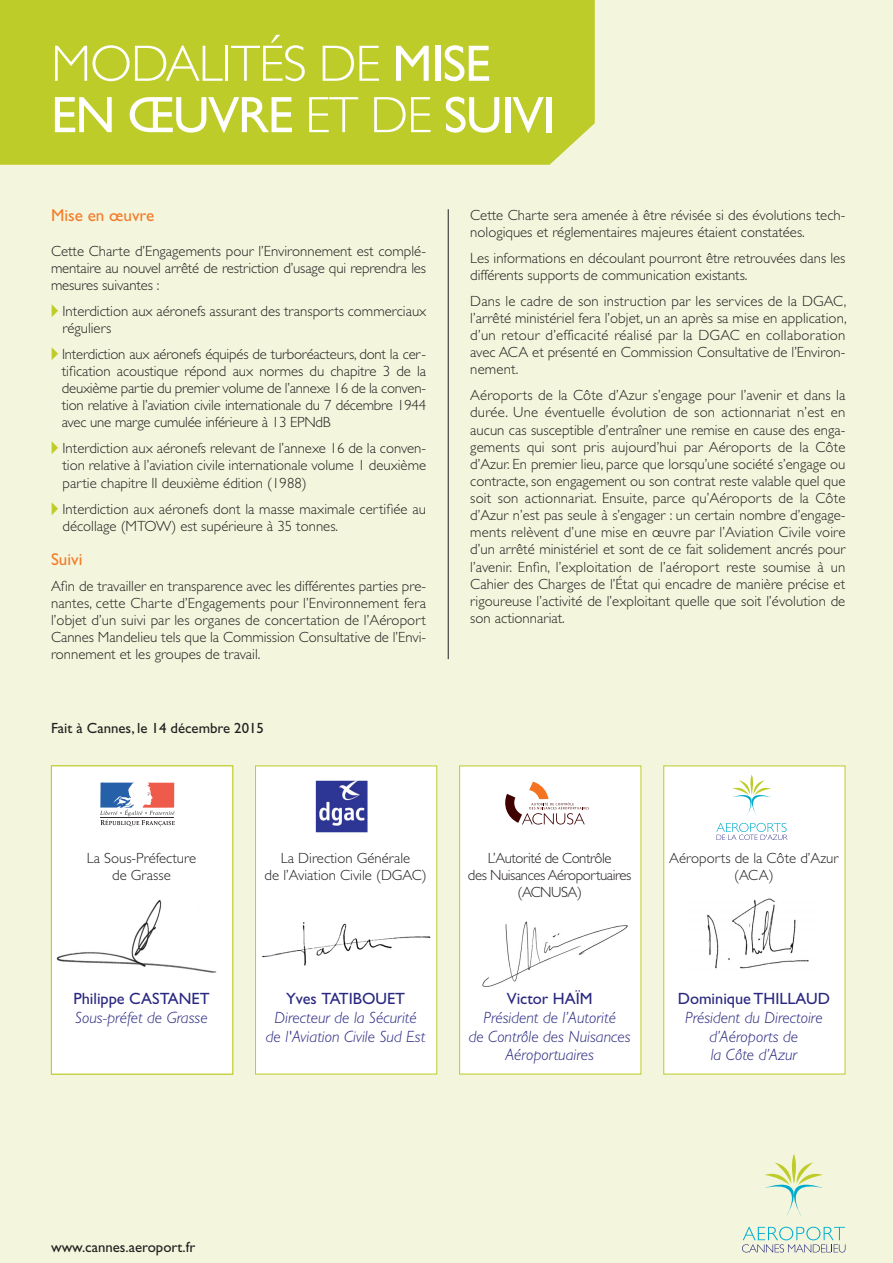
<style>
.page{position:relative;width:893px;height:1263px;background:#f3f6dd}
.page>*{position:absolute;margin:0;border:0;box-sizing:border-box;transform-origin:0 0}
.t1{font:51.3px/51.3px "Gill Sans Std";letter-spacing:-.025em;color:#fff}
.t2{font:17.1px "Gill Sans Std";color:#f47b2a}
.t3{font:italic 300 16.35px/18.8px "Gill Sans Std";color:#292780;text-align:center}
.t4{font:300 14.85px/17.1px "Gill Sans Std";color:#231f20;text-align:justify}
.t5{font:300 14.85px/17.1px "Gill Sans Std";letter-spacing:-.03em;color:#231f20;text-align:center}
.t6{font:14.85px "Gill Sans Std";color:#231f20}
.s1{font-weight:300}
.s2{color:#becc2a}
.s3{font-weight:400;font-style:normal}
</style>
<div class="page">
<div style="left:52px;top:766px;width:180px;height:308px;background:#fff"></div>
<div style="left:51px;top:765px;width:182px;height:309px;border:1px solid #becc2a"></div>
<svg style="left:765px;top:1154px;width:58px;height:64px"></svg>
<svg style="left:742px;top:1227px;width:103px;height:25px"></svg>
<div style="left:0;top:0;width:595px;height:165px;background:#becc2a"></div>
<hr style="left:448px;top:209px;width:1px;height:450px;background:#231f20">
<svg style="left:100px;top:782px;width:75px;height:45px"></svg>
<div style="left:256px;top:766px;width:180px;height:308px;background:#fff"></div>
<img style="left:262px;top:922px;width:169px;height:44px">
<div style="left:255px;top:765px;width:182px;height:309px;border:1px solid #becc2a"></div>
<img style="left:316px;top:781px;width:52px;height:51px">
<div style="left:460px;top:766px;width:180px;height:308px;background:#fff"></div>
<img style="left:482px;top:921px;width:146px;height:66px">
<div style="left:459px;top:765px;width:182px;height:309px;border:1px solid #becc2a"></div>
<svg style="left:505px;top:782px;width:84px;height:43px"></svg>
<div style="left:664px;top:766px;width:181px;height:308px;background:#fff"></div>
<img style="left:707px;top:898px;width:102px;height:71px">
<div style="left:663px;top:765px;width:182px;height:309px;border:1px solid #becc2a"></div>
<svg style="left:716px;top:774px;width:71px;height:66px"></svg>
<p class="t1" style="left:51px;top:38px;width:506px"><span class="s1">MODALITÉS DE</span> MISE<br>EN ŒUVRE <span class="s1">ET DE</span> SUIVI</p>
<p class="t2" style="left:51px;top:206px;width:105px">Mise en œuvre</p>
<p class="t4" style="left:51px;top:242px;width:377px">Cette Charte d’Engagements pour l’Environnement est complé&shy;mentaire au nouvel arrêté de restriction d’usage qui reprendra les mesures suivantes :</p>
<p class="t4" style="left:63px;top:302px;width:365px;text-indent:-11px"><span class="s2">▸</span> Interdiction aux aéronefs assurant des transports commerciaux réguliers</p>
<p class="t4" style="left:62px;top:345px;width:366px;text-indent:-11px"><span class="s2">▸</span> Interdiction aux aéronefs équipés de turboréacteurs, dont la cer&shy;tification acoustique répond aux normes du chapitre 3 de la deuxième partie du premier volume de l’annexe 16 de la conven&shy;tion relative à l’aviation civile internationale du 7 décembre 1944 avec une marge cumulée inférieure à 13 EPNdB</p>
<p class="t4" style="left:63px;top:440px;width:365px;text-indent:-11px"><span class="s2">▸</span> Interdiction aux aéronefs relevant de l’annexe 16 de la conven&shy;tion relative à l’aviation civile internationale volume 1 deuxième partie chapitre II deuxième édition (1988)</p>
<p class="t4" style="left:63px;top:500px;width:365px;text-indent:-11px"><span class="s2">▸</span> Interdiction aux aéronefs dont la masse maximale certifiée au décollage (MTOW) est supérieure à 35 tonnes.</p>
<p class="t2" style="left:51px;top:549px;width:33px">Suivi</p>
<p class="t4" style="left:51px;top:577px;width:377px">Afin de travailler en transparence avec les différentes parties pre&shy;nantes, cette Charte d’Engagements pour l’Environnement fera l’objet d’un suivi par les organes de concertation de l’Aéroport Cannes Mandelieu tels que la Commission Consultative de l’Envi&shy;ronnement et les groupes de travail.</p>
<p class="t6" style="left:51px;top:719px;width:214px">Fait à Cannes, le 14 décembre 2015</p>
<p class="t4" style="left:470px;top:206px;width:377px">Cette Charte sera amenée à être révisée si des évolutions tech&shy;nologiques et réglementaires majeures étaient constatées.</p>
<p class="t4" style="left:470px;top:249px;width:377px">Les informations en découlant pourront être retrouvées dans les différents supports de communication existants.</p>
<p class="t4" style="left:470px;top:292px;width:378px">Dans le cadre de son instruction par les services de la DGAC, l’arrêté ministériel fera l’objet, un an après sa mise en application, d’un retour d’efficacité réalisé par la DGAC en collaboration avec ACA et présenté en Commission Consultative de l’Environ&shy;nement.</p>
<p class="t4" style="left:470px;top:387px;width:377px">Aéroports de la Côte d’Azur s’engage pour l’avenir et dans la durée. Une éventuelle évolution de son actionnariat n’est en aucun cas susceptible d’entraîner une remise en cause des enga&shy;gements qui sont pris aujourd’hui par Aéroports de la Côte d’Azur. En premier lieu, parce que lorsqu’une société s’engage ou contracte, son engagement ou son contrat reste valable quel que soit son actionnariat. Ensuite, parce qu’Aéroports de la Côte d’Azur n’est pas seule à s’engager : un certain nombre d’engage&shy;ments relèvent d’une mise en œuvre par l’Aviation Civile voire d’un arrêté ministériel et sont de ce fait solidement ancrés pour l’avenir. Enfin, l’exploitation de l’aéroport reste soumise à un Cahier des Charges de l’État qui encadre de manière précise et rigoureuse l’activité de l’exploitant quelle que soit l’évolution de son actionnariat.</p>
<p class="t4" style="left:87px;top:850px;width:111px;text-align:center">La Sous-Préfecture de Grasse</p>
<p class="t3" style="left:73px;top:989px;width:138px;text-align:left"><span class="s3">Philippe CASTANET<br></span>Sous-préfet de Grasse</p>
<p class="t4" style="left:265px;top:850px;width:164px;text-align:center">La Direction Générale<br>de l’Aviation Civile (DGAC)</p>
<p class="t3" style="left:266px;top:989px;width:161px"><span class="s3">Yves TATIBOUET<br></span>Directeur de la Sécurité de l'Aviation Civile Sud Est</p>
<p class="t5" style="left:468px;top:850px;width:165px">L’Autorité de Contrôle<br>des Nuisances Aéroportuaires (ACNUSA)</p>
<p class="t3" style="left:469px;top:989px;width:163px"><span class="s3">Victor HAÏM<br></span>Président de l’Autorité<br>de Contrôle des Nuisances<br>Aéroportuaires</p>
<p class="t4" style="left:669px;top:850px;width:171px;text-align:center">Aéroports de la Côte d’Azur (ACA)</p>
<p class="t3" style="left:678px;top:989px;width:154px"><span class="s3">Dominique THILLAUD<br></span>Président du Directoire d’Aéroports de<br>la Côte d’Azur</p>
<p class="t6" style="left:51px;top:1238px;width:146px">www.cannes.aeroport.fr</p>
</div>
